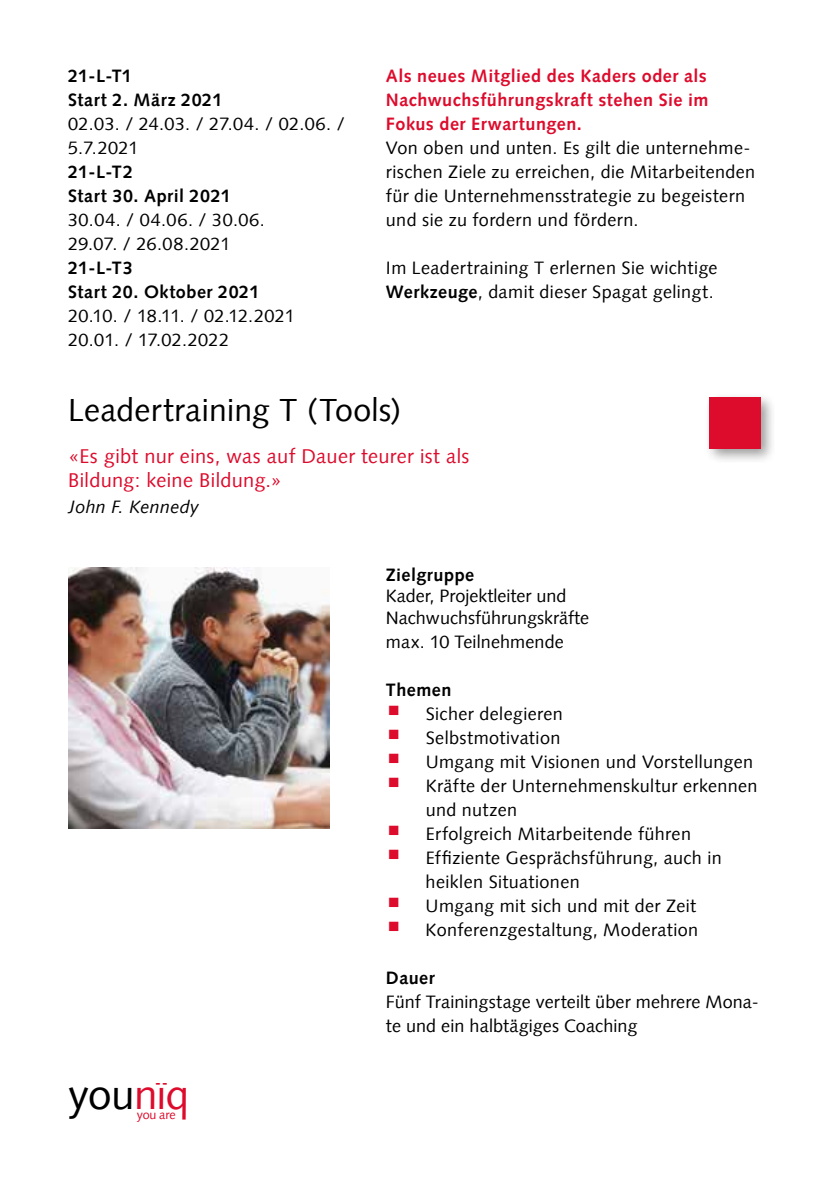
<style>
.page{position:relative;width:840px;height:1191px;background:#fff}
.page>*{position:absolute;margin:0;border:0;box-sizing:border-box;transform-origin:0 0}
.t1{font:42.2px "Syntax LT";letter-spacing:-.01em;color:#000}
.t2{font:32px "Syntax LT";letter-spacing:.005em;color:#000}
.t3{font:20px/24px "Syntax LT";letter-spacing:.015em;color:#dd0b2c}
.t4{font:18px/24px "Syntax LT";letter-spacing:.02em;color:#000}
.t5{font:700 18px/24px "Syntax LT";letter-spacing:.03em;color:#000}
.t6{font:700 18px/24px "Syntax LT";letter-spacing:.03em;color:#dd0b2c;text-align:justify}
.t7{font:18px/21.6px "Syntax LT";color:#000}
.t8{font:italic 18px "Syntax LT";letter-spacing:.015em;color:#000}
.t9{font:12.4px "Syntax LT";letter-spacing:-.015em;color:#dd0b2c}
.s1{font-weight:700}
.s2{color:#dd0b2c}
</style>
<div class="page">
<div style="left:703px;top:392px;width:73px;height:72px;background:#000;opacity:.4"></div>
<div style="left:709px;top:397px;width:51px;height:51px;background:#dd0b2c"></div>
<img style="left:68px;top:567px;width:261px;height:261px">
<p class="t5" style="left:68px;top:63px;width:156px">21-L-T1<br>Start 2. März 2021</p>
<p class="t4" style="left:68px;top:111px;width:278px">02.03. / 24.03. / 27.04. / 02.06. /<br>5.7.2021</p>
<p class="t5" style="left:68px;top:159px;width:164px">21-L-T2<br>Start 30. April 2021</p>
<p class="t4" style="left:68px;top:207px;width:198px">30.04. / 04.06. / 30.06.<br>29.07. / 26.08.2021</p>
<p class="t5" style="left:68px;top:255px;width:193px">21-L-T3<br>Start 20. Oktober 2021</p>
<p class="t4" style="left:68px;top:303px;width:228px">20.10. / 18.11. / 02.12.2021<br>20.01. / 17.02.2022</p>
<p class="t6" style="left:386px;top:63px;width:324px">Als neues Mitglied des Kaders oder als Nachwuchsführungskraft stehen Sie im Fokus der Erwartungen.</p>
<p class="t4" style="left:386px;top:135px;width:370px">Von oben und unten. Es gilt die unternehme&shy;rischen Ziele zu erreichen, die Mitarbeitenden für die Unternehmensstrategie zu begeistern und sie zu fordern und fördern.</p>
<p class="t4" style="left:386px;top:255px;width:333px">Im Leadertraining T erlernen Sie wichtige<br><span class="s1">Werkzeuge</span>, damit dieser Spagat gelingt.</p>
<h2 class="t2" style="left:68px;top:391px;width:334px">Leadertraining T (Tools)</h2>
<p class="t3" style="left:68px;top:444px;width:402px">«Es gibt nur eins, was auf Dauer teurer ist als<br>Bildung: keine Bildung.»</p>
<p class="t8" style="left:68px;top:496px;width:132px">John F. Kennedy</p>
<h1 class="t1" style="left:68px;top:1069px;width:123px">you<span class="s2">nïq</span></h1>
<p class="t9" style="left:137px;top:1107px;width:40px">you are</p>
<p class="t5" style="left:386px;top:562px;width:90px">Zielgruppe</p>
<p class="t7" style="left:386px;top:585px;width:205px">Kader, Projektleiter und<br>Nachwuchsführungskräfte</p>
<p class="t4" style="left:386px;top:629px;width:179px">max. 10 Teilnehmende</p>
<p class="t5" style="left:386px;top:678px;width:67px">Themen</p>
<p class="t4" style="left:425px;top:701px;width:333px">Sicher delegieren<br>Selbstmotivation<br>Umgang mit Visionen und Vorstellungen<br>Kräfte der Unternehmenskultur erkennen und nutzen<br>Erfolgreich Mitarbeitende führen<br>Effiziente Gesprächsführung, auch in heiklen Situationen<br>Umgang mit sich und mit der Zeit<br>Konferenzgestaltung, Moderation</p>
<p class="t5" style="left:385px;top:966px;width:50px">Dauer</p>
<p class="t4" style="left:385px;top:990px;width:374px">Fünf Trainingstage verteilt über mehrere Mona&shy;te und ein halbtägiges Coaching</p>
</div>
